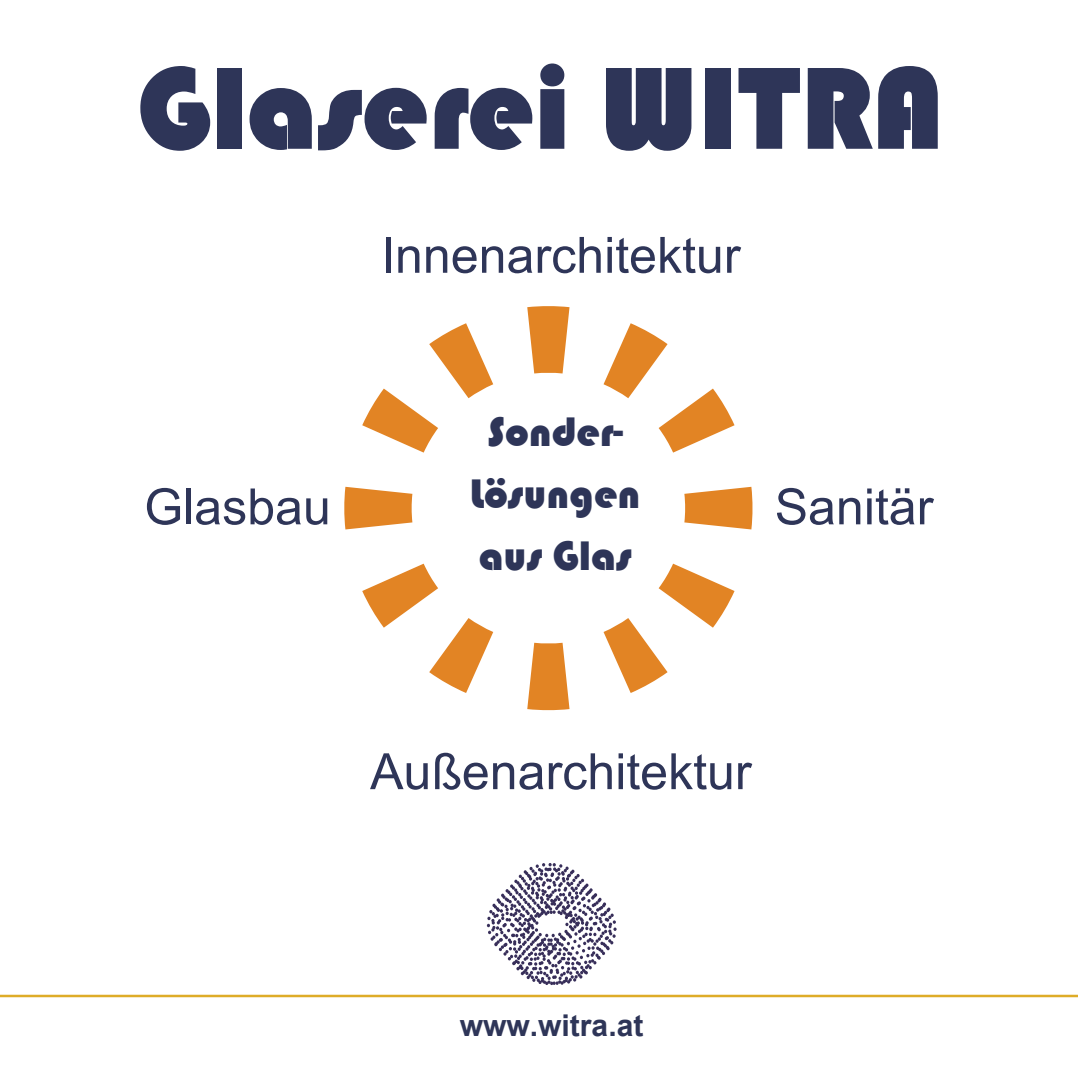
<style>
.page{position:relative;width:1078px;height:1078px;background:#fff}
.page>*{position:absolute;margin:0;border:0;box-sizing:border-box;transform-origin:0 0}
.t1{font:50px "Arial";color:#2e3558}
.t2{font:42.5px "Bauhaus 93";color:#2e3558}
.t3{font:700 30px "Arial";color:#2e3558}
</style>
<div class="page">
<svg style="left:140px;top:66px;width:70px;height:85px"></svg>
<div style="left:217px;top:68px;width:24px;height:81px;background:#2e3558"></div>
<svg style="left:249px;top:88px;width:63px;height:62px"></svg>
<svg style="left:318px;top:88px;width:108px;height:62px"></svg>
<svg style="left:434px;top:88px;width:98px;height:62px"></svg>
<svg style="left:540px;top:63px;width:24px;height:86px;background:#444a69"></svg>
<svg style="left:606px;top:68px;width:85px;height:83px;background:#464c6b"></svg>
<div style="left:705px;top:68px;width:26px;height:81px;background:#2e3558"></div>
<svg style="left:738px;top:68px;width:61px;height:81px"></svg>
<svg style="left:807px;top:68px;width:65px;height:81px;background:#515774"></svg>
<svg style="left:878px;top:66px;width:59px;height:83px;background:#494f6d"></svg>
<svg style="left:487px;top:863px;width:129px;height:121px"></svg>
<hr style="left:0;top:994px;width:1077px;height:2px;background:#deac28">
<svg style="left:344px;top:306px;width:408px;height:404px"></svg>
<p class="t1" style="left:381px;top:236px;width:361px">Innenarchitektur</p>
<p class="t2" style="left:487px;top:407px;width:137px">Sonder-</p>
<p class="t1" style="left:144px;top:488px;width:188px">Glasbau</p>
<p class="t2" style="left:470px;top:469px;width:172px">Lösungen</p>
<p class="t1" style="left:774px;top:488px;width:160px">Sanitär</p>
<p class="t2" style="left:478px;top:531px;width:154px">aus Glas</p>
<p class="t1" style="left:370px;top:752px;width:383px">Außenarchitektur</p>
<p class="t3" style="left:459px;top:1013px;width:185px">www.witra.at</p>
</div>
